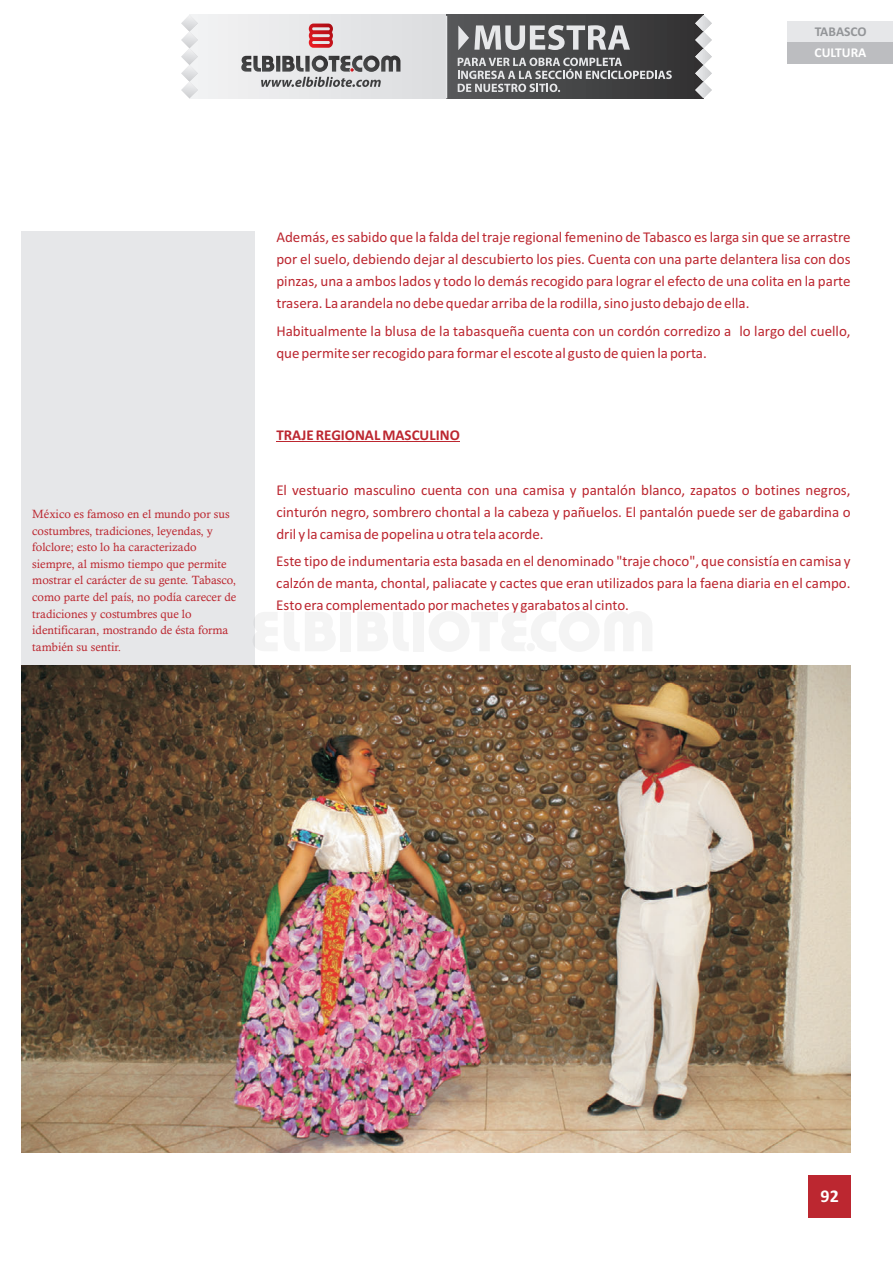
<style>
.page{position:relative;width:893px;height:1263px;background:#fff}
.page>*{position:absolute;margin:0;border:0;box-sizing:border-box;transform-origin:0 0}
.t1{font:700 18px "Calibri";color:#fff}
.t2{font:15px/21.9px "Calibri";color:#bc2730;text-align:justify}
.t3{font:700 15px "Calibri";color:#bc2730}
.t4{font:700 13.5px "Calibri";color:#939598}
.t5{font:700 13.5px "Calibri";color:#fff}
.t6{font:12px/16.6px "Calisto";color:#bc2730}
</style>
<div class="page">
<div style="left:21px;top:231px;width:234px;height:921px;background:#e6e7e9"></div>
<div style="left:808px;top:1175px;width:42px;height:43px;background:#bc2730"></div>
<hr style="left:276px;top:441px;width:184px;height:1px;background:#bc2730">
<div style="left:787px;top:21px;width:106px;height:21px;background:#e6e7e9"></div>
<div style="left:787px;top:42px;width:106px;height:22px;background:#bcbdc0"></div>
<img style="left:21px;top:666px;width:829px;height:486px">
<div style="left:189px;top:15px;width:514px;height:83px;background:#e6e7e9"></div>
<svg style="left:255px;top:612px;width:22px;height:39px"></svg>
<svg style="left:284px;top:612px;width:51px;height:39px"></svg>
<div style="left:340px;top:612px;width:11px;height:39px;background:#f4f4f4"></div>
<svg style="left:358px;top:612px;width:50px;height:39px"></svg>
<div style="left:413px;top:612px;width:11px;height:39px;background:#f4f4f4"></div>
<svg style="left:429px;top:612px;width:223px;height:39px"></svg>
<div style="left:446px;top:15px;width:257px;height:83px;background:linear-gradient(to right,#5a5b5d,#323232)"></div>
<svg style="left:181px;top:15px;width:17px;height:83px"></svg>
<svg style="left:695px;top:15px;width:17px;height:83px"></svg>
<svg style="left:309px;top:24px;width:24px;height:24px"></svg>
<svg style="left:241px;top:56px;width:159px;height:31px"></svg>
<svg style="left:458px;top:58px;width:214px;height:34px"></svg>
<svg style="left:458px;top:25px;width:172px;height:25px"></svg>
<hr style="left:446px;top:16px;width:1px;height:82px;background:#e6e7e9">
<p class="t4" style="left:815px;top:26px;width:53px">TABASCO</p>
<p class="t5" style="left:814px;top:47px;width:53px">CULTURA</p>
<p class="t6" style="left:32px;top:507px;width:206px">México es famoso en el mundo por sus costumbres, tradiciones, leyendas, y folclore; esto lo ha caracterizado siempre, al mismo tiempo que permite mostrar el carácter de su gente. Tabasco, como parte del país, no podía carecer de tradiciones y costumbres que lo identificaran, mostrando de ésta forma también su sentir.</p>
<p class="t2" style="left:276px;top:227px;width:576px">Además, es sabido que la falda del traje regional femenino de Tabasco es larga sin que se arrastre por el suelo, debiendo dejar al descubierto los pies. Cuenta con una parte delantera lisa con dos pinzas, una a ambos lados y todo lo demás recogido para lograr el efecto de una colita en la parte trasera. La arandela no debe quedar arriba de la rodilla, sino justo debajo de ella.</p>
<p class="t2" style="left:276px;top:321px;width:576px">Habitualmente la blusa de la tabasqueña cuenta con un cordón corredizo a lo largo del cuello, que permite ser recogido para formar el escote al gusto de quien la porta.</p>
<p class="t3" style="left:276px;top:429px;width:185px">TRAJE REGIONAL MASCULINO</p>
<p class="t2" style="left:276px;top:480px;width:576px">El vestuario masculino cuenta con una camisa y pantalón blanco, zapatos o botines negros, cinturón negro, sombrero chontal a la cabeza y pañuelos. El pantalón puede ser de gabardina o dril y la camisa de popelina u otra tela acorde.</p>
<p class="t2" style="left:276px;top:552px;width:576px">Este tipo de indumentaria esta basada en el denominado "traje choco", que consistía en camisa y calzón de manta, chontal, paliacate y cactes que eran utilizados para la faena diaria en el campo.<br>Esto era complementado por machetes y garabatos al cinto.</p>
<p class="t1" style="left:820px;top:1189px;width:20px">92</p>
</div>
